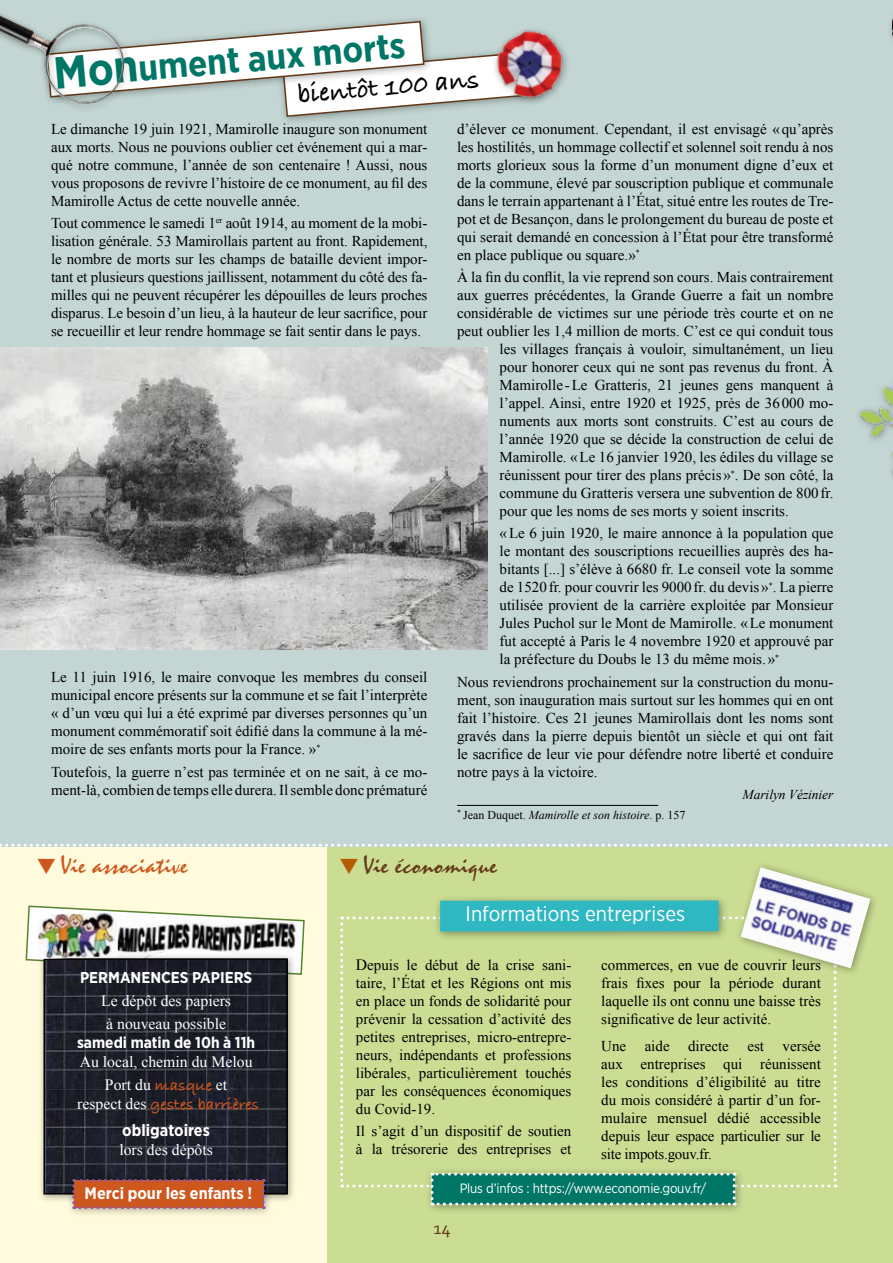
<style>
.page{position:relative;width:893px;height:1263px;background:#fff}
.page>*{position:absolute;margin:0;border:0;box-sizing:border-box;transform-origin:0 0}
.t1{font:700 36px "Gotham Narrow";color:#007666}
.t2{font:700 27px "Bradley Hand ITCTT";color:#000}
.t3{font:24px "Mistral Std";letter-spacing:.025em;color:#cd571d}
.t4{font:24px "Mistral Std";letter-spacing:.025em;color:#633818}
.t5{font:21px "Gotham Narrow";color:#fff}
.t6{font:18px "Corbel";color:#633818}
.t7{font:700 16.5px "Gotham Narrow";color:#fff}
.t8{font:700 16.5px "Bradley Hand ITCTT";color:#cd571d}
.t9{font:15.75px/23px "Times New Roman";color:#fff;text-align:center}
.t10{font:700 15.75px "Gotham Narrow";color:#fff}
.t11{font:15px/18px "Times New Roman";color:#000;text-align:justify}
.t12{font:13.5px "Gotham Narrow";letter-spacing:-.015em;color:#fff}
.t13{font:italic 13.5px "Times New Roman";letter-spacing:-.005em;color:#000}
.t14{font:italic 12px "Times New Roman";color:#000}
.s1{font-style:normal}
.s2{color:#b35d00}
.s3{font-family:"Bradley Hand ITCTT";font-weight:700;font-size:16.5px;color:#cd571d}
.s4{font-family:"Times New Roman";font-weight:400;font-size:15.75px;color:#fff}
.s5{font-size:15.75px}
</style>
<div class="page">
<div style="left:319px;top:840px;width:574px;height:423px;background:#cadd92"></div>
<div style="left:0;top:836px;width:327px;height:427px;background:#fffbdc"></div>
<div style="left:0;top:0;width:893px;height:846px;background:#c3d6d3"></div>
<img style="left:892px;top:15px;width:1px;height:24px">
<img style="left:0;top:348px;width:488px;height:301px">
<div style="left:277px;top:45px;width:272px;height:81px;background:#000;opacity:.35"></div>
<img style="left:0;top:13px;width:46px;height:73px">
<img style="left:447px;top:31px;width:120px;height:95px">
<hr style="left:457px;top:805px;width:201px;height:1px;background:#000">
<div style="left:735px;top:862px;width:144px;height:115px;background:#000;opacity:.35"></div>
<img style="left:741px;top:867px;width:129px;height:101px">
<div style="left:424px;top:1166px;width:321px;height:48px;background:#000;opacity:.35"></div>
<svg style="left:340px;top:916px;width:497px;height:289px"></svg>
<div style="left:433px;top:894px;width:295px;height:47px;background:#000;opacity:.35"></div>
<div style="left:440px;top:900px;width:279px;height:31px;background:#2fb8c2"></div>
<svg style="left:0;top:844px;width:893px;height:3px"></svg>
<svg style="left:25px;top:905px;width:280px;height:70px"></svg>
<div style="left:38px;top:953px;width:258px;height:250px;background:#000;opacity:.35"></div>
<img style="left:46px;top:961px;width:239px;height:230px">
<div style="left:43px;top:958px;width:245px;height:236px;border:2px solid #000"></div>
<div style="left:66px;top:1173px;width:208px;height:45px;background:#000;opacity:.35"></div>
<svg style="left:72px;top:1179px;width:193px;height:30px;background:#c3582b"></svg>
<img style="left:37px;top:912px;width:81px;height:47px">
<div style="left:35px;top:913px;width:15px;height:5px;background:#fff"></div>
<img style="left:858px;top:386px;width:35px;height:90px">
<svg style="left:46px;top:20px;width:495px;height:98px"></svg>
<h1 class="t1" style="left:136px;top:46px;width:269px;rotate:-5deg">ument aux morts</h1>
<h2 class="t2" style="left:296px;top:74px;width:184px;rotate:-5deg">bientôt 100 ans</h2>
<p class="t11" style="left:51px;top:119px;width:378px">Le dimanche 19 juin 1921, Mamirolle inaugure son monument aux morts. Nous ne pouvions oublier cet événement qui a mar&shy;qué notre commune, l’année de son centenaire ! Aussi, nous vous proposons de revivre l’histoire de ce monument, au fil des Mamirolle Actus de cette nouvelle année.</p>
<p class="t11" style="left:51px;top:214px;width:378px">Tout commence le samedi 1<sup>er</sup> août 1914, au moment de la mobi&shy;lisation générale. 53 Mamirollais partent au front. Rapidement, le nombre de morts sur les champs de bataille devient impor&shy;tant et plusieurs questions jaillissent, notamment du côté des fa&shy;milles qui ne peuvent récupérer les dépouilles de leurs proches disparus. Le besoin d’un lieu, à la hauteur de leur sacrifice, pour se recueillir et leur rendre hommage se fait sentir dans le pays.</p>
<p class="t11" style="left:51px;top:668px;width:378px">Le 11 juin 1916, le maire convoque les membres du conseil municipal encore présents sur la commune et se fait l’interprète « d’un vœu qui lui a été exprimé par diverses personnes qu’un monument commémoratif soit édifié dans la commune à la mé&shy;moire de ses enfants morts pour la France. »<sup>*</sup></p>
<p class="t11" style="left:51px;top:762px;width:378px">Toutefois, la guerre n’est pas terminée et on ne sait, à ce mo&shy;ment-là, combien de temps elle durera. Il semble donc prématuré</p>
<p class="t11" style="left:457px;top:119px;width:378px">d’élever ce monument. Cependant, il est envisagé «qu’après les hostilités, un hommage collectif et solennel soit rendu à nos morts glorieux sous la forme d’un monument digne d’eux et de la commune, élevé par souscription publique et communale dans le terrain appartenant à l’État, situé entre les routes de Tre&shy;pot et de Besançon, dans le prolongement du bureau de poste et qui serait demandé en concession à l’État pour être transformé en place publique ou square.»<sup>*</sup></p>
<p class="t11" style="left:457px;top:268px;width:378px">À la fin du conflit, la vie reprend son cours. Mais contrairement</p>
<p class="t11" style="left:457px;top:286px;width:378px">aux guerres précédentes, la Grande Guerre a fait un nombre</p>
<p class="t11" style="left:457px;top:304px;width:378px">considérable de victimes sur une période très courte et on ne</p>
<p class="t11" style="left:457px;top:322px;width:378px">peut oublier les 1,4 million de morts. C’est ce qui conduit tous</p>
<p class="t11" style="left:500px;top:340px;width:335px">les villages français à vouloir, simultanément, un lieu</p>
<p class="t11" style="left:500px;top:358px;width:335px">pour honorer ceux qui ne sont pas revenus du front. À</p>
<p class="t11" style="left:500px;top:376px;width:335px">Mamirolle -Le Gratteris, 21 jeunes gens manquent à</p>
<p class="t11" style="left:500px;top:394px;width:335px">l’appel. Ainsi, entre 1920 et 1925, près de 36000 mo-</p>
<p class="t11" style="left:500px;top:412px;width:335px">numents aux morts sont construits. C’est au cours de</p>
<p class="t11" style="left:500px;top:430px;width:335px">l’année 1920 que se décide la construction de celui de</p>
<p class="t11" style="left:500px;top:448px;width:335px">Mamirolle. «Le 16 janvier 1920, les édiles du village se</p>
<p class="t11" style="left:500px;top:466px;width:335px">réunissent pour tirer des plans précis»<sup>*</sup>. De son côté, la</p>
<p class="t11" style="left:500px;top:484px;width:335px">commune du Gratteris versera une subvention de 800fr.</p>
<p class="t11" style="left:500px;top:502px;width:291px">pour que les noms de ses morts y soient inscrits.</p>
<p class="t11" style="left:500px;top:524px;width:335px">«Le 6 juin 1920, le maire annonce à la population que le montant des souscriptions recueillies auprès des ha&shy;bitants [...] s’élève à 6680 fr. Le conseil vote la somme de 1520 fr. pour couvrir les 9000fr. du devis»<sup>*</sup>. La pierre utilisée provient de la carrière exploitée par Monsieur Jules Puchol sur le Mont de Mamirolle. «Le monument fut accepté à Paris le 4 novembre 1920 et approuvé par la préfecture du Doubs le 13 du même mois.»<sup>*</sup></p>
<p class="t11" style="left:457px;top:672px;width:378px">Nous reviendrons prochainement sur la construction du monu&shy;ment, son inauguration mais surtout sur les hommes qui en ont fait l’histoire. Ces 21 jeunes Mamirollais dont les noms sont gravés dans la pierre depuis bientôt un siècle et qui ont fait le sacrifice de leur vie pour défendre notre liberté et conduire notre pays à la victoire.</p>
<p class="t13" style="left:743px;top:785px;width:92px">Marilyn Vézinier</p>
<p class="t14" style="left:457px;top:807px;width:230px"><sup>*</sup> <span class="s1">Jean Duquet.</span> Mamirolle et son histoire<span class="s1">. p. 157</span></p>
<h3 class="t3" style="left:36px;top:851px;width:153px">❑Vie associative</h3>
<h3 class="t4" style="left:339px;top:851px;width:160px"><span class="s2">❑</span>Vie économique</h3>
<p class="t10" style="left:80px;top:968px;width:174px">PERMANENCES PAPIERS</p>
<p class="t9" style="left:101px;top:989px;width:131px">Le dépôt des papiers à nouveau possible</p>
<p class="t10" style="left:77px;top:1032px;width:180px">samedi matin de 10h à 11h</p>
<p class="t9" style="left:80px;top:1050px;width:174px">Au local, chemin du Melou<br>Port du <span class="s3">masque</span> et</p>
<p class="t8" style="left:77px;top:1091px;width:184px"><span class="s4">respect des</span> gestes barrières</p>
<p class="t7" style="left:122px;top:1119px;width:89px">obligatoires</p>
<p class="t9" style="left:119px;top:1137px;width:95px">lors des dépôts</p>
<p class="t7" style="left:85px;top:1183px;width:169px">Merci pour les enfants !</p>
<h3 class="t5" style="left:466px;top:901px;width:221px">Informations entreprises</h3>
<p class="t11" style="left:356px;top:956px;width:217px"><span class="s5">D</span>epuis le début de la crise sani&shy;taire, l’État et les Régions ont mis en place un fonds de solidarité pour prévenir la cessation d’activité des petites entreprises, micro-entrepre&shy;neurs, indépendants et professions libérales, particulièrement touchés par les conséquences économiques du Covid-19.</p>
<p class="t11" style="left:356px;top:1122px;width:217px">Il s’agit d’un dispositif de soutien à la trésorerie des entreprises et</p>
<p class="t11" style="left:601px;top:956px;width:221px">commerces, en vue de couvrir leurs frais fixes pour la période durant laquelle ils ont connu une baisse très significative de leur activité.</p>
<p class="t11" style="left:601px;top:1036px;width:221px">Une aide directe est versée aux entreprises qui réunissent les conditions d’éligibilité au titre du mois considéré à partir d’un for&shy;mulaire mensuel dédié accessible depuis leur espace particulier sur le site impots.gouv.fr.</p>
<p class="t12" style="left:460px;top:1180px;width:248px">Plus d’infos : https://www.economie.gouv.fr/</p>
<p class="t6" style="left:434px;top:1217px;width:19px">14</p>
</div>
